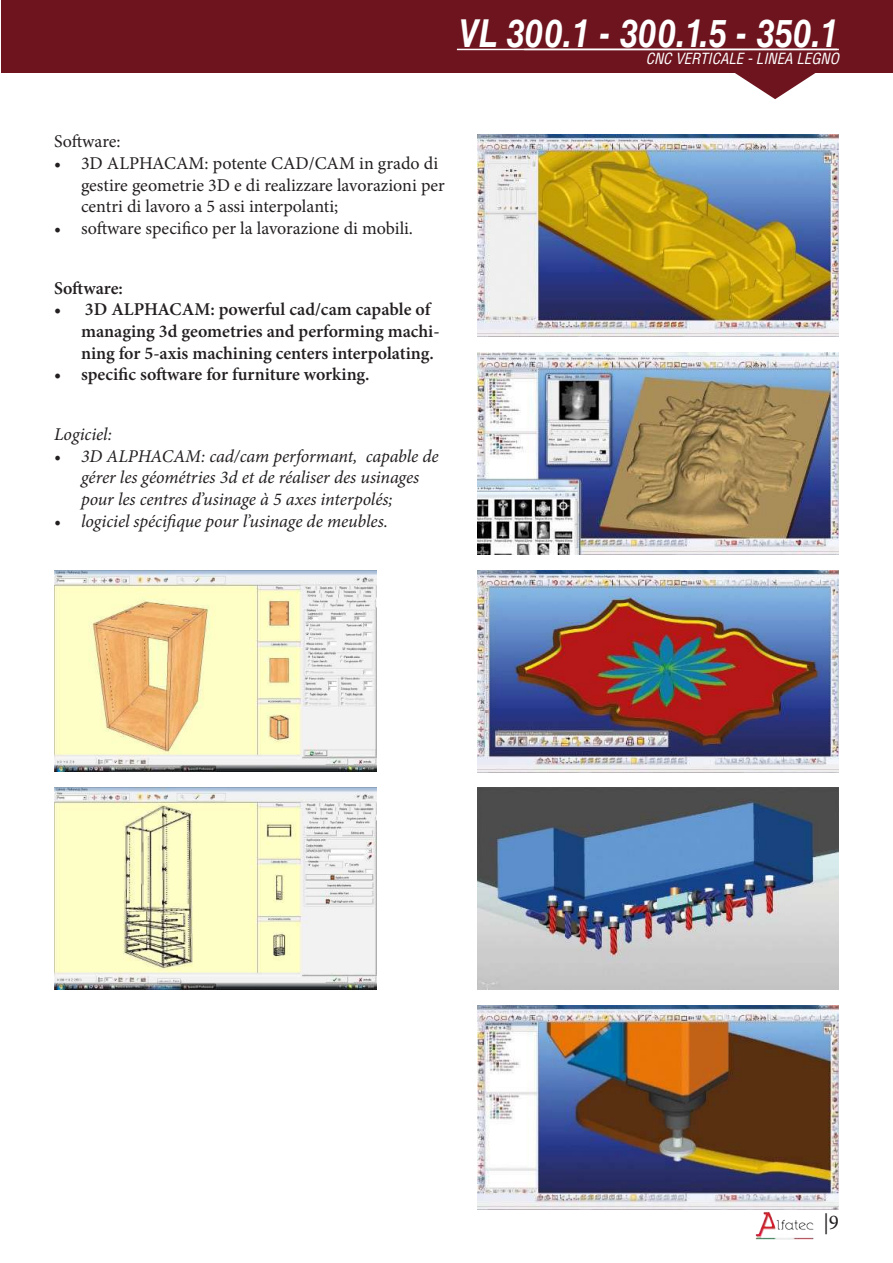
<style>
.page{position:relative;width:893px;height:1263px;background:#fff}
.page>*{position:absolute;margin:0;border:0;box-sizing:border-box;transform-origin:0 0}
.t1{font:italic 700 38.55px "Helvetica LT Std";color:#fff;scale:.86 1}
.t2{font:21px "Minion Pro";color:#231f20}
.t3{font:italic 18px/21.6px "Minion Pro";letter-spacing:-.005em;color:#231f20}
.t4{font:18px/21.6px "Minion Pro";color:#231f20}
.t5{font:600 18px/21.6px "Minion Pro";color:#231f20}
.t6{font:italic condensed 15px "Helvetica LT Std";color:#fff}
</style>
<div class="page">
<img style="left:755px;top:1209px;width:66px;height:31px">
<svg style="left:709px;top:72px;width:132px;height:27px"></svg>
<div style="left:1px;top:0;width:892px;height:72px;background:#6e141e"></div>
<hr style="left:524px;top:49px;width:315px;height:1px;background:#fff">
<hr style="left:0;top:0;width:1px;height:72px;background:#6e141e">
<hr style="left:457px;top:49px;width:380px;height:1px;background:#fff">
<img style="left:477px;top:134px;width:361px;height:202px">
<img style="left:477px;top:352px;width:361px;height:202px">
<img style="left:477px;top:570px;width:361px;height:202px">
<img style="left:477px;top:788px;width:361px;height:202px">
<img style="left:477px;top:1006px;width:362px;height:203px">
<img style="left:54px;top:570px;width:322px;height:202px">
<img style="left:54px;top:788px;width:322px;height:201px">
<h1 class="t1" style="left:459px;top:10px;width:443px">VL 300.1 - 300.1.5 - 350.1</h1>
<p class="t6" style="left:646px;top:49px;width:195px">CNC VERTICALE - LINEA LEGNO</p>
<p class="t4" style="left:54px;top:131px;width:68px">Software:</p>
<p class="t4" style="left:81px;top:152px;width:365px;text-indent:-27px">• 3D ALPHACAM: potente CAD/CAM in grado di gestire geometrie 3D e di realizzare lavorazioni per centri di lavoro a 5 assi interpolanti;</p>
<p class="t4" style="left:54px;top:217px;width:361px">• software specifico per la lavorazione di mobili.</p>
<p class="t5" style="left:54px;top:277px;width:70px">Software:</p>
<p class="t5" style="left:81px;top:299px;width:360px;text-indent:-27px">• 3D ALPHACAM: powerful cad/cam capable of managing 3d geometries and performing machi&shy;ning for 5-axis machining centers interpolating.</p>
<p class="t5" style="left:54px;top:363px;width:317px">• specific software for furniture working.</p>
<p class="t3" style="left:54px;top:424px;width:59px">Logiciel:</p>
<p class="t3" style="left:81px;top:445px;width:359px;text-indent:-27px">• 3D ALPHACAM: cad/cam performant, capable de gérer les géométries 3d et de réaliser des usinages pour les centres d’usinage à 5 axes interpolés;</p>
<p class="t3" style="left:54px;top:510px;width:335px">• logiciel spécifique pour l’usinage de meubles.</p>
<p class="t2" style="left:823px;top:1208px;width:17px">|9</p>
</div>
